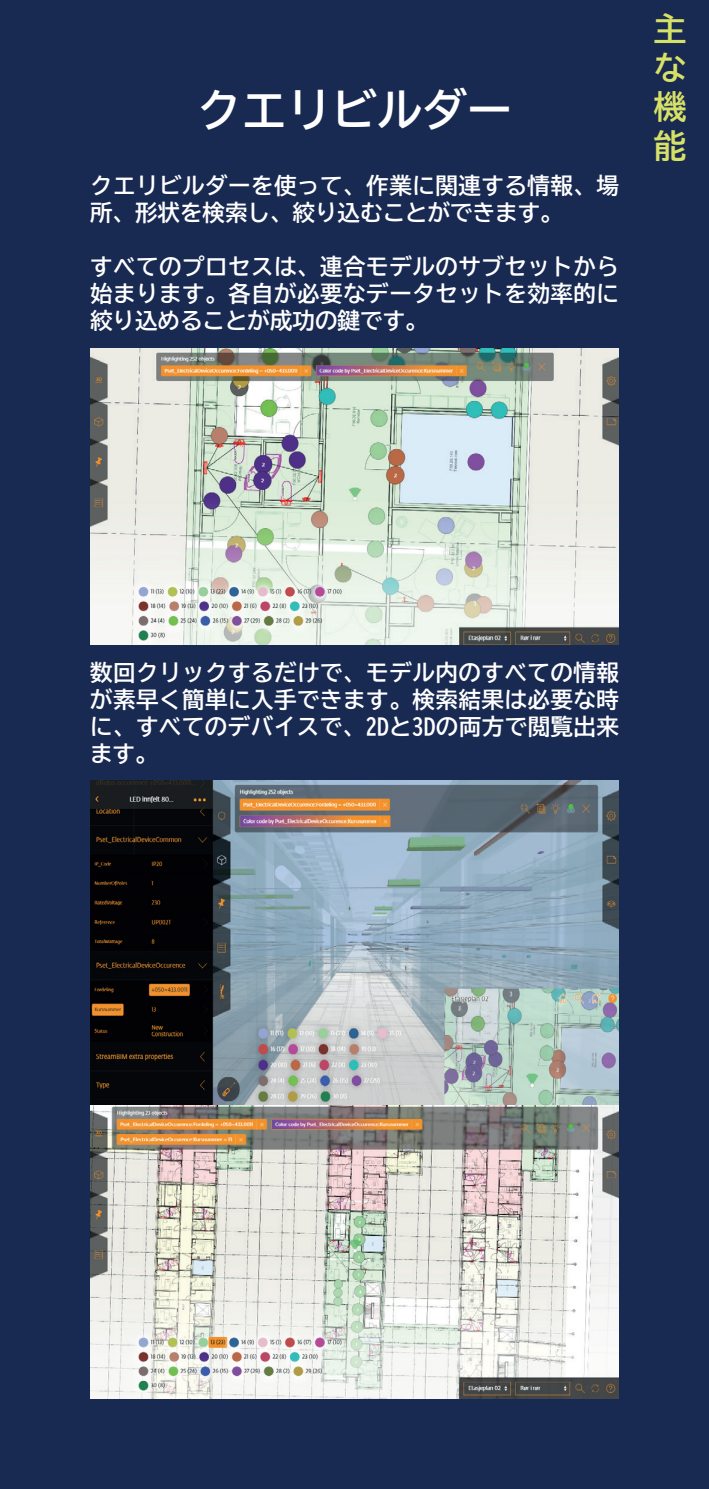
<style>
.page{position:relative;width:709px;height:1489px;background:#fff}
.page>*{position:absolute;margin:0;border:0;box-sizing:border-box;transform-origin:0 0}
.t1{font:45px "BIZ UD Gothic Bold";color:#fff}
.t2{font:32.5px/39px "BIZ UD Gothic Bold";color:#d7e167;text-align:justify}
.t3{font:22.5px/27px "BIZ UD Gothic Bold";letter-spacing:.02em;color:#fff;text-align:justify}
</style>
<div class="page">
<div style="left:0;top:0;width:709px;height:1488px;background:#182952"></div>
<img style="left:90px;top:780px;width:529px;height:618px">
<img style="left:90px;top:348px;width:529px;height:296px">
<h1 class="t1" style="left:197px;top:88px;width:316px">クエリビルダー</h1>
<p class="t3" style="left:90px;top:172px;width:530px">クエリビルダーを使って、作業に関連する情報、場所、形状を検索し、絞り込むことができます。</p>
<p class="t3" style="left:90px;top:253px;width:530px">すべてのプロセスは、連合モデルのサブセットから始まります。各自が必要なデータセットを効率的に絞り込めることが成功の鍵です。</p>
<h2 class="t2" style="left:653px;top:9px;width:34px">主な機能</h2>
<p class="t3" style="left:90px;top:659px;width:530px">数回クリックするだけで、モデル内のすべての情報が素早く簡単に入手できます。検索結果は必要な時に、すべてのデバイスで、2Dと3Dの両方で閲覧出来ます。</p>
</div>
